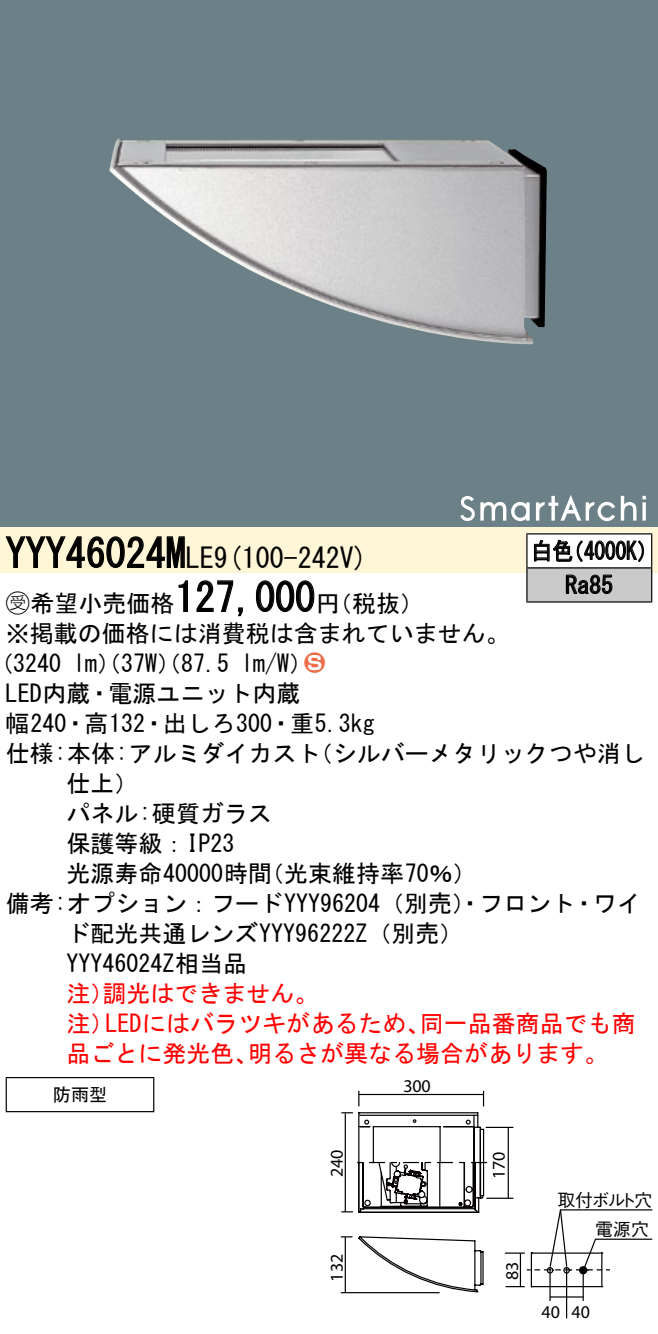
<style>
.page{position:relative;width:658px;height:1334px;background:#fff}
.page>*{position:absolute;margin:0;border:0;box-sizing:border-box;transform-origin:0 0}
.t1{font:40px "MS Gothic";color:#000}
.t2{font:28px "MS Gothic";color:#000}
.t3{font:24px/30.4px "MS Gothic";color:#000}
.t4{font:24px "MS Gothic";color:#f00}
.t5{font:24px/34px "MS Gothic";color:#000;scale:.88 1}
.t6{font:24px "Ford Classification 1";color:#ed6d48}
.t7{font:18px "ITC Avant Garde Std";letter-spacing:-.02em;color:#000}
.t8{font:18px/29.2px "Gothic BBB Pro Medium 90 pv RKSJ H";letter-spacing:-.07em;color:#000;text-align:right}
.t9{font:18px "MS Gothic";color:#000}
.s1{font-size:40px}
.s2{font-family:"Ford Classification 1"}
.s3{color:#fff}
</style>
<div class="page">
<div style="left:0;top:0;width:658px;height:493px;background:#6c8087"></div>
<img style="left:109px;top:138px;width:438px;height:206px">
<div style="left:0;top:493px;width:658px;height:34px;background:#6c8087"></div>
<svg style="left:642px;top:502px;width:4px;height:18px"></svg>
<svg style="left:642px;top:496px;width:4px;height:3px"></svg>
<svg style="left:460px;top:496px;width:69px;height:25px"></svg>
<svg style="left:536px;top:495px;width:100px;height:26px"></svg>
<div style="left:0;top:527px;width:658px;height:46px;background:#fff5d7"></div>
<svg style="left:5px;top:536px;width:180px;height:32px"></svg>
<svg style="left:178px;top:580px;width:10px;height:32px"></svg>
<svg style="left:196px;top:580px;width:47px;height:36px"></svg>
<svg style="left:256px;top:580px;width:59px;height:32px"></svg>
<hr style="left:6px;top:1076px;width:148px;height:2px;background:#000">
<hr style="left:6px;top:1077px;width:1px;height:33px;background:#000">
<hr style="left:153px;top:1077px;width:1px;height:33px;background:#000">
<hr style="left:6px;top:1110px;width:148px;height:2px;background:#000">
<div style="left:527px;top:534px;width:124px;height:34px;background:#fff"></div>
<div style="left:527px;top:568px;width:124px;height:34px;background:#cacaca"></div>
<hr style="left:526px;top:533px;width:126px;height:1px;background:#000">
<hr style="left:526px;top:534px;width:1px;height:33px;background:#000">
<hr style="left:651px;top:534px;width:1px;height:33px;background:#000">
<hr style="left:526px;top:567px;width:126px;height:1px;background:#000">
<hr style="left:526px;top:568px;width:1px;height:33px;background:#000">
<hr style="left:651px;top:568px;width:1px;height:33px;background:#000">
<hr style="left:526px;top:601px;width:126px;height:1px;background:#000">
<svg style="left:534px;top:539px;width:110px;height:23px"></svg>
<svg style="left:565px;top:574px;width:47px;height:20px"></svg>
<hr style="left:566px;top:1267px;width:1px;height:51px;background:#000">
<hr style="left:549px;top:1267px;width:1px;height:33px;background:#000">
<hr style="left:582px;top:1272px;width:2px;height:28px;background:#000">
<hr style="left:550px;top:1295px;width:33px;height:2px;background:#000">
<svg style="left:341px;top:1090px;width:311px;height:202px"></svg>
<h1 class="t1" style="left:6px;top:533px;width:162px">YYY46024</h1>
<p class="t2" style="left:166px;top:543px;width:203px"><span class="s1">M</span>LE (9 100-242 (V</p>
<p class="t5" style="left:565px;top:533px;width:56px;text-indent:-34px">白色<br>Ra85</p>
<p class="t5" style="left:563px;top:533px;width:110px">（4000 (K</p>
<h1 class="t1" style="left:175px;top:577px;width:141px">127,000</h1>
<p class="t3" style="left:6px;top:587px;width:506px"><span class="s2">B</span>希望小売価格<br>※掲載の価格には消費税は含まれていません。</p>
<p class="t6" style="left:304px;top:650px;width:22px">2<span class="s3">3</span></p>
<p class="t3" style="left:316px;top:587px;width:109px">（円税抜(</p>
<p class="t3" style="left:241px;top:648px;width:73px">l m (W/</p>
<p class="t3" style="left:-11px;top:648px;width:74px">（3240</p>
<p class="t3" style="left:6px;top:678px;width:296px">LED内蔵・電源ユニット内蔵</p>
<p class="t3" style="left:6px;top:708px;width:370px">幅240・高132・出しろ300・重5.3kg</p>
<p class="t3" style="left:309px;top:738px;width:338px">（シルバーメタリックつや消し</p>
<p class="t3" style="left:73px;top:648px;width:158px">lm）（37 ）（W 87.5</p>
<p class="t3" style="left:6px;top:738px;width:316px">仕様:本体:アルミダイカスト</p>
<p class="t3" style="left:66px;top:768px;width:73px">仕上(</p>
<p class="t3" style="left:66px;top:798px;width:207px">パネル:硬質ガラス</p>
<p class="t3" style="left:66px;top:828px;width:169px">保護等級：IP23</p>
<p class="t3" style="left:260px;top:858px;width:218px">（光束維持率70％(</p>
<p class="t3" style="left:66px;top:858px;width:207px">光源寿命40000時間</p>
<p class="t3" style="left:6px;top:888px;width:637px">備考:オプション：フードYYY96204（別売）・フロント・ワイ</p>
<p class="t3" style="left:66px;top:918px;width:398px">ド配光共通レンズYYY96222 （Z 別売(</p>
<p class="t3" style="left:66px;top:948px;width:182px">YYY46024Z相当品</p>
<p class="t4" style="left:102px;top:981px;width:217px">調光はできません。</p>
<p class="t4" style="left:66px;top:981px;width:49px">注）</p>
<p class="t4" style="left:66px;top:1011px;width:49px">注）</p>
<p class="t4" style="left:105px;top:1011px;width:326px">LEDにはバラツキがあるため、</p>
<p class="t4" style="left:420px;top:1011px;width:217px">同一品番商品でも商</p>
<p class="t4" style="left:66px;top:1041px;width:193px">品ごとに発光色、</p>
<p class="t9" style="left:53px;top:1085px;width:55px">防雨型</p>
<p class="t4" style="left:248px;top:1041px;width:362px">明るさが異なる場合があります。</p>
<p class="t7" style="left:403px;top:1074px;width:28px">300</p>
<p class="t7" style="left:325px;top:1176px;width:28px;rotate:-90deg">240</p>
<p class="t7" style="left:325px;top:1281px;width:29px;rotate:-90deg">132</p>
<p class="t7" style="left:487px;top:1178px;width:28px;rotate:-90deg">170</p>
<p class="t7" style="left:501px;top:1280px;width:20px;rotate:-90deg">83</p>
<p class="t8" style="left:557px;top:1182px;width:97px">取付ボルト穴電源穴</p>
<p class="t7" style="left:541px;top:1300px;width:20px">40</p>
<p class="t7" style="left:571px;top:1300px;width:20px">40</p>
</div>
